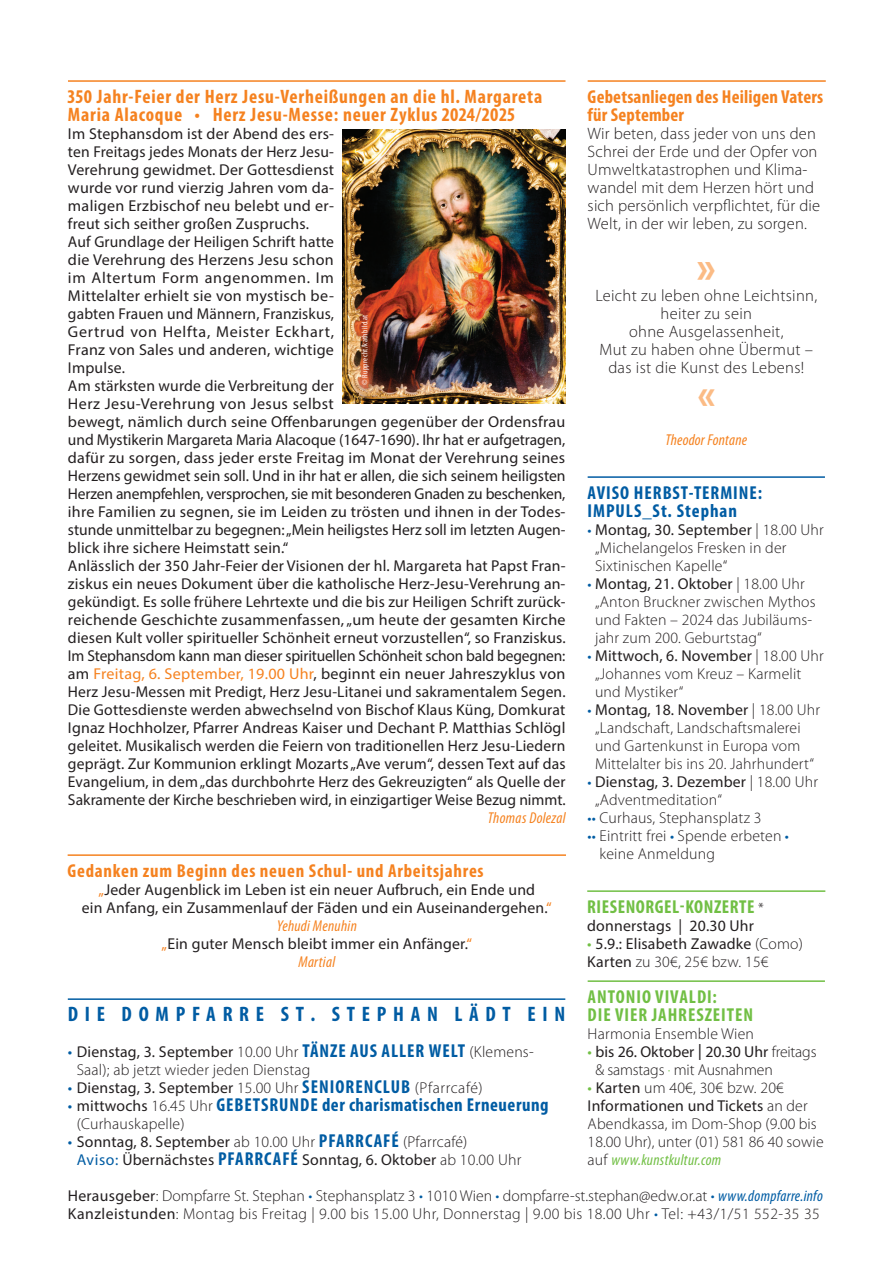
<style>
.page{position:relative;width:893px;height:1263px;background:#fff}
.page>*{position:absolute;margin:0;border:0;box-sizing:border-box;transform-origin:0 0}
.t1{font:700 condensed 48px "Myriad Pro";color:#fbbb85}
.t2{font:700 condensed 45px "Myriad Pro";color:#fbbb85}
.t3{font:700 condensed 21px "Myriad Pro";letter-spacing:.32em;color:#015ca3}
.t4{font:700 condensed 19.5px/18px "Myriad Pro";letter-spacing:.04em;color:#f58220}
.t5{font:700 condensed 18.75px "Myriad Pro";letter-spacing:.03em;color:#015ca3}
.t6{font:700 condensed 18.75px/18px "Myriad Pro";letter-spacing:.05em;color:#71bf44}
.t7{font:700 condensed 18.75px "Myriad Pro";letter-spacing:.04em;color:#f58220}
.t8{font:700 condensed 18.75px/18px "Myriad Pro";letter-spacing:.02em;color:#f58220}
.t9{font:700 condensed 18.75px/18px "Myriad Pro";letter-spacing:.05em;color:#015ca3}
.t10{font:300 16.5px/18px "Myriad Pro";letter-spacing:.01em;color:#231f20}
.t11{font:15.75px/18px "Myriad Pro";letter-spacing:.01em;color:#231f20}
.t12{font:300 15.75px/18px "Myriad Pro";letter-spacing:.01em;color:#231f20}
.t13{font:300 15.75px/18px "Myriad Pro";letter-spacing:-.01em;color:#231f20}
.t14{font:italic condensed 15.75px "Myriad Pro";letter-spacing:.01em;color:#f58220}
.t15{font:condensed 8.25px "Myriad Pro";letter-spacing:.05em;color:#fff}
.s1{color:#f58220}
.s2{font-style:italic;font-stretch:condensed;color:#f58220}
.s3{font-weight:400;color:#015ca3}
.s4{font-weight:400}
.s5{font-weight:700;font-stretch:condensed;font-size:18.75px;color:#015ca3}
.s6{color:#015ca3}
.s7{font-weight:300}
.s8{font-weight:400;font-stretch:normal;font-size:15.75px}
.s9{font-weight:400;font-stretch:normal;font-size:15.75px;color:#231f20}
.s10{font-weight:300;font-stretch:normal;font-size:15.75px;color:#231f20}
.s11{font-weight:400;font-size:14.55px;color:#015ca3}
.s12{font-weight:300;font-stretch:semi-condensed;font-size:15px;color:#231f20}
.s13{color:#71bf44}
.s14{font-weight:400;color:#71bf44}
.s15{font-weight:400;font-stretch:semi-condensed;font-size:15.9px}
.s16{font-weight:400;font-style:italic;font-stretch:condensed;color:#71bf44}
.s17{font-weight:400;font-style:italic;font-stretch:condensed;color:#015ca3}
</style>
<div class="page">
<hr style="left:68px;top:998px;width:497px;height:2px;background:#015ca3">
<hr style="left:588px;top:980px;width:237px;height:2px;background:#71bf44">
<hr style="left:588px;top:80px;width:238px;height:2px;background:#f58220">
<hr style="left:587px;top:890px;width:238px;height:2px;background:#71bf44">
<hr style="left:588px;top:476px;width:237px;height:2px;background:#015ca3">
<hr style="left:68px;top:80px;width:497px;height:2px;background:#f58220">
<img style="left:342px;top:129px;width:224px;height:274px">
<hr style="left:68px;top:854px;width:498px;height:2px;background:#f58220">
<p class="t4" style="left:68px;top:87px;width:476px">350 Jahr-Feier der Herz Jesu-Verheißungen an die hl. Margareta<br>Maria Alacoque • Herz Jesu-Messe: neuer Zyklus 2024/2025</p>
<p class="t11" style="left:68px;top:125px;width:499px">Im Stephansdom ist der Abend des ers-<br>ten Freitags jedes Monats der Herz Jesu-<br>Verehrung gewidmet. Der Gottesdienst<br>wurde vor rund vierzig Jahren vom da-<br>maligen Erzbischof neu belebt und er-<br>freut sich seither großen Zuspruchs.<br>Auf Grundlage der Heiligen Schrift hatte<br>die Verehrung des Herzens Jesu schon<br>im Altertum Form angenommen. Im<br>Mittelalter erhielt sie von mystisch be-<br>gabten Frauen und Männern, Franziskus,<br>Gertrud von Helfta, Meister Eckhart,<br>Franz von Sales und anderen, wichtige<br>Impulse.<br>Am stärksten wurde die Verbreitung der<br>Herz Jesu-Verehrung von Jesus selbst<br>bewegt, nämlich durch seine Offenbarungen gegenüber der Ordensfrau und Mystikerin Margareta Maria Alacoque (1647-1690). Ihr hat er aufgetragen, dafür zu sorgen, dass jeder erste Freitag im Monat der Verehrung seines Herzens gewidmet sein soll. Und in ihr hat er allen, die sich seinem heiligsten Herzen anempfehlen, versprochen, sie mit besonderen Gnaden zu beschenken, ihre Familien zu segnen, sie im Leiden zu trösten und ihnen in der Todes&shy;stunde unmittelbar zu begegnen: „Mein heiligstes Herz soll im letzten Augen&shy;blick ihre sichere Heimstatt sein.“<br>Anlässlich der 350 Jahr-Feier der Visionen der hl. Margareta hat Papst Fran&shy;ziskus ein neues Dokument über die katholische Herz-Jesu-Verehrung an&shy;gekündigt. Es solle frühere Lehrtexte und die bis zur Heiligen Schrift zurück&shy;reichende Geschichte zusammenfassen, „um heute der gesamten Kirche diesen Kult voller spiritueller Schönheit erneut vorzustellen“, so Franziskus.<br>Im Stephansdom kann man dieser spirituellen Schönheit schon bald begegnen: am <span class="s1">Freitag, 6. September, 19.00 Uhr</span>, beginnt ein neuer Jahreszyklus von Herz Jesu-Messen mit Predigt, Herz Jesu-Litanei und sakramentalem Segen.<br>Die Gottesdienste werden abwechselnd von Bischof Klaus Küng, Domkurat Ignaz Hochholzer, Pfarrer Andreas Kaiser und Dechant P. Matthias Schlögl geleitet. Musikalisch werden die Feiern von traditionellen Herz Jesu-Liedern geprägt. Zur Kommunion erklingt Mozarts „Ave verum“, dessen Text auf das Evangelium, in dem „das durchbohrte Herz des Gekreuzigten“ als Quelle der Sakramente der Kirche beschrieben wird, in einzigartiger Weise Bezug nimmt.</p>
<p class="t14" style="left:488px;top:808px;width:79px">Thomas Dolezal</p>
<p class="t15" style="left:360px;top:385px;width:72px;rotate:-90deg">© Rupprecht/kathbild.at</p>
<p class="t7" style="left:68px;top:859px;width:418px">Gedanken zum Beginn des neuen Schul- und Arbeitsjahres</p>
<p class="t11" style="left:82px;top:881px;width:471px;text-align:center"><span class="s1">„</span>Jeder Augenblick im Leben ist ein neuer Aufbruch, ein Ende und<br>ein Anfang, ein Zusammenlauf der Fäden und ein Auseinandergehen.<span class="s1">“ </span><span class="s2">Yehudi Menuhin<br></span><span class="s1">„</span>Ein guter Mensch bleibt immer ein Anfänger.<span class="s1">“<br></span><span class="s2">Martial</span></p>
<h3 class="t3" style="left:68px;top:1001px;width:140px">Die Dompfarr</h3>
<h3 class="t3" style="left:256px;top:1001px;width:311px">e ST. STEP HAN LÄDT EI N</h3>
<p class="t12" style="left:77px;top:1043px;width:458px;text-indent:-9px"><span class="s3">•</span> <span class="s4">Dienstag, 3. September</span> 10.00 Uhr <span class="s5">Tänze aus aller Welt</span> (Klemens-<br>Saal); ab jetzt wieder jeden Dienstag</p>
<p class="t11" style="left:68px;top:1079px;width:416px"><span class="s6">•</span> Dienstag, 3. September <span class="s7">15.00 Uhr</span> <span class="s5">Seniorenclub</span> <span class="s7">(Pfarrcafé)</span></p>
<p class="t5" style="left:68px;top:1093px;width:482px"><span class="s8">•</span> <span class="s9">mittwochs</span> <span class="s10">16.45 Uhr</span> GEBETSRUNDE der charismatischen Erneuerung</p>
<p class="t12" style="left:77px;top:1115px;width:109px">(Curhauskapelle)</p>
<p class="t11" style="left:68px;top:1133px;width:261px"><span class="s6">•</span> Sonntag, 8. September <span class="s7">ab 10.00 Uhr</span> <span class="s5">Pfarr</span></p>
<p class="t12" style="left:365px;top:1133px;width:104px"><span class="s5">caf é</span> (Pfarrcafé)</p>
<p class="t11" style="left:77px;top:1151px;width:151px"><span class="s6">Aviso:</span> Übernächstes <span class="s5">Pfarr</span></p>
<p class="t11" style="left:264px;top:1151px;width:259px"><span class="s5">caf é</span> Sonntag, 6. Oktober <span class="s7">ab 10.00 Uhr</span></p>
<p class="t8" style="left:588px;top:87px;width:237px">Gebetsanliegen des Heiligen Vaters für September</p>
<p class="t10" style="left:588px;top:124px;width:234px">Wir beten, dass jeder von uns den<br>Schrei der Erde und der Opfer von<br>Umweltkatastrophen und Klima&shy;wandel mit dem Herzen hört und sich persönlich verpflichtet, für die<br>Welt, in der wir leben, zu sorgen.</p>
<h1 class="t1" style="left:697px;top:237px;width:20px">»</h1>
<p class="t10" style="left:595px;top:286px;width:223px;text-align:center">Leicht zu leben ohne Leichtsinn, heiter zu sein<br>ohne Ausgelassenheit,<br>Mut zu haben ohne Übermut – das ist die Kunst des Lebens!</p>
<h2 class="t2" style="left:698px;top:366px;width:19px">«</h2>
<p class="t14" style="left:665px;top:430px;width:83px">Theodor Fontane</p>
<p class="t9" style="left:588px;top:483px;width:176px">AVISO HERBST-TERMINE:<br>IMPU LS_St. Stephan</p>
<p class="t12" style="left:595px;top:521px;width:230px;text-indent:-7px"><span class="s11">•</span> <span class="s4">Montag, 30. September</span> | 18.00 Uhr „Michelangelos Fresken in der<br>Sixtinischen Kapelle“</p>
<p class="t12" style="left:595px;top:575px;width:222px;text-indent:-7px"><span class="s11">•</span> <span class="s4">Montag, 21. Oktober</span> | 18.00 Uhr „Anton Bruckner zwischen Mythos und Fakten – 2024 das Jubiläums&shy;jahr zum 200. Geburtstag“</p>
<p class="t12" style="left:595px;top:647px;width:230px;text-indent:-7px"><span class="s11">•</span> <span class="s4">Mittwoch, 6. November</span> | 18.00 Uhr „Johannes vom Kreuz – Karmelit und Mystiker“</p>
<p class="t12" style="left:595px;top:701px;width:227px;text-indent:-7px"><span class="s11">•</span> <span class="s4">Montag, 18. November</span> | 18.00 Uhr „Landschaft, Landschaftsmalerei und Gartenkunst in Europa vom Mittelalter bis ins 20. Jahrhundert“</p>
<p class="t12" style="left:595px;top:773px;width:224px;text-indent:-7px"><span class="s11">•</span> <span class="s4">Dienstag, 3. Dezember</span> | 18.00 Uhr „Adventmeditation“</p>
<p class="t12" style="left:588px;top:809px;width:175px"><span class="s11">••</span> Curhaus, Stephansplatz 3</p>
<p class="t12" style="left:599px;top:827px;width:191px;text-indent:-12px"><span class="s11">••</span> Eintritt frei <span class="s11">•</span> Spende erbeten <span class="s11">• </span>keine Anmeldung</p>
<p class="t6" style="left:587px;top:897px;width:49px">RiesenOrg</p>
<p class="t6" style="left:664px;top:897px;width:101px">el-Konzerte <span class="s12">*</span></p>
<p class="t11" style="left:587px;top:917px;width:168px">donnerstags | 20.30 Uhr</p>
<p class="t11" style="left:587px;top:935px;width:217px"><span class="s13">•</span> 5.9.: Elisabeth Zawadke <span class="s7">(Como)<br></span>Karten <span class="s7">zu 30€, 25€ bzw. 15€</span></p>
<p class="t6" style="left:588px;top:987px;width:93px">Antonio Vivald</p>
<p class="t6" style="left:588px;top:987px;width:165px;text-indent:119px">i:<br>Die Vier Jahreszeiten</p>
<p class="t12" style="left:588px;top:1025px;width:168px">Harmonia Ensemble Wien</p>
<p class="t13" style="left:595px;top:1043px;width:223px;text-indent:-8px"><span class="s14">•</span> <span class="s4">bis 26. Oktober</span> <span class="s15">|</span> <span class="s4">20.30 Uhr</span> freitags &amp; samstags <span class="s13">·</span> mit Ausnahmen</p>
<p class="t12" style="left:588px;top:1079px;width:237px"><span class="s14">•</span> <span class="s4">Karten</span> um 40€, 30€ bzw. 20€<br><span class="s4">Informationen und Tickets</span> an der<br>Abendkassa, im Dom-Shop (9.00 bis<br>18.00 Uhr), unter (01) 581 86 40 sowie auf <span class="s16">www.kunstkultur.com</span></p>
<p class="t12" style="left:68px;top:1187px;width:757px"><span class="s4">Herausgeber</span>: Dompfarre St. Stephan <span class="s6">•</span> Stephansplatz 3 <span class="s6">•</span> 1010 Wien <span class="s6">•</span> dompfarre-st.stephan@edw.or.at <span class="s6">•</span> <span class="s17">www.dompfarre.info<br></span><span class="s4">Kanzleistunden</span>: Montag bis Freitag | 9.00 bis 15.00 Uhr, Donnerstag | 9.00 bis 18.00 Uhr <span class="s6">•</span> Tel: +43/1/51 552-35 35</p>
</div>
